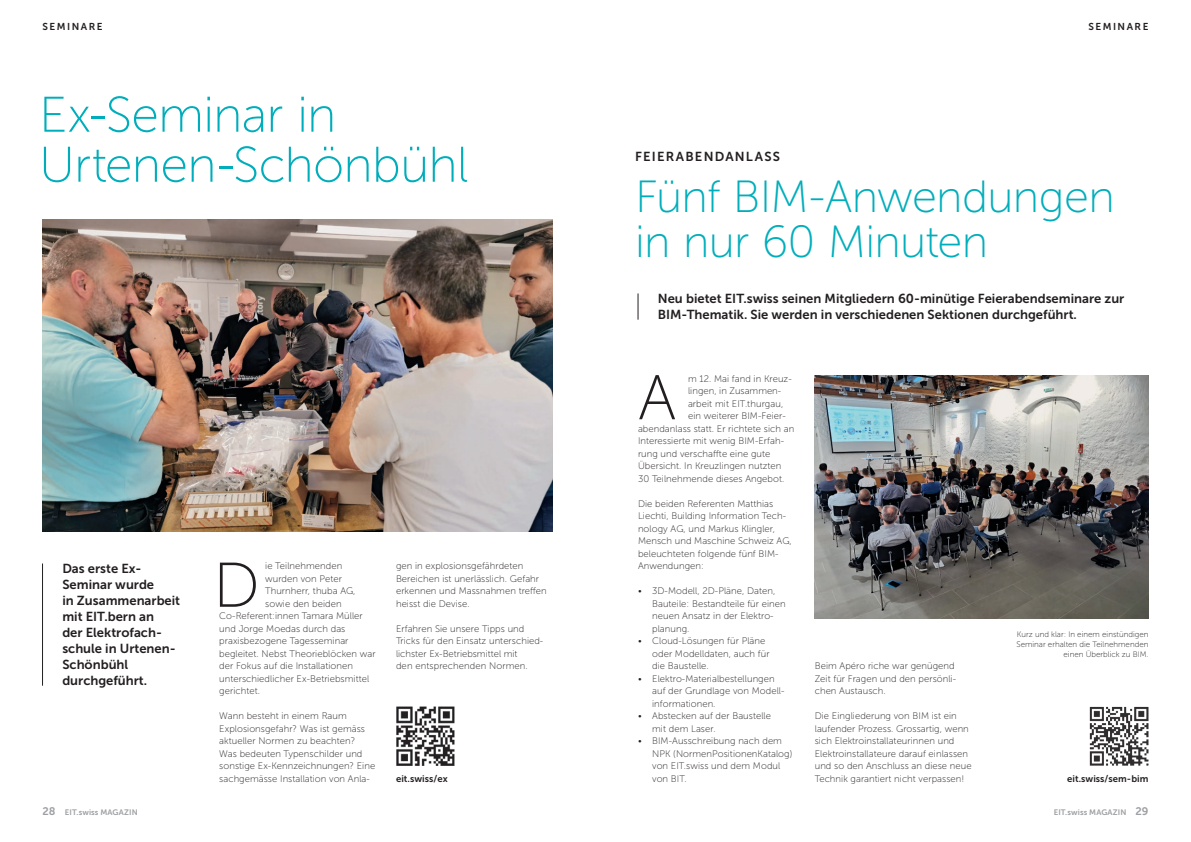
<style>
.page{position:relative;width:1191px;height:842px;background:#fff}
.page>*{position:absolute;margin:0;border:0;box-sizing:border-box;transform-origin:0 0}
.t1{font:63.1px "Museo Sans 100";color:#231f20}
.t2{font:50px/50px "Museo Sans 100";letter-spacing:-.015em;color:#00aebb}
.t3{font:45px/45px "Museo Sans 100";letter-spacing:-.02em;color:#00aebb}
.t4{font:13px/16px "Museo Sans 700";color:#231f20}
.t5{font:13px "Museo Sans 700";letter-spacing:.095em;color:#231f20}
.t6{font:10px "Museo Sans 700";letter-spacing:.15em;color:#231f20}
.t7{font:9.5px/12.5px "Museo Sans 100";letter-spacing:.005em;color:#231f20}
.t8{font:9.5px "Museo Sans 700";letter-spacing:.005em;color:#231f20}
.t9{font:8px/10px "Museo Sans 100";color:#231f20;text-align:right}
.t10{font:7.9px "Museo Sans 700";letter-spacing:.01em;color:#9d9fa2}
.s1{font-size:11px}
</style>
<div class="page">
<img style="left:814px;top:375px;width:334px;height:244px">
<img style="left:1090px;top:707px;width:58px;height:58px">
<svg style="left:637px;top:293px;width:1px;height:27px"></svg>
<img style="left:43px;top:219px;width:510px;height:313px">
<hr style="left:42px;top:563px;width:1px;height:123px;background:#231f20">
<img style="left:396px;top:707px;width:58px;height:58px">
<p class="t6" style="left:43px;top:21px;width:61px">SEMINARE</p>
<p class="t6" style="left:1088px;top:21px;width:61px">SEMINARE</p>
<h2 class="t2" style="left:39px;top:90px;width:431px">Ex-Seminar in<br>Urtenen-Schönbühl</h2>
<h3 class="t4" style="left:62px;top:561px;width:119px">Das erste Ex--<br>Seminar wurde<br>in Zusammenarbeit mit EIT.bern an<br>der Elektrofach&shy;schule in Urtenen--<br>Schönbühl durchgeführt.</h3>
<h1 class="t1" style="left:213px;top:552px;width:48px">D</h1>
<p class="t7" style="left:265px;top:560px;width:78px">ie Teilnehmenden</p>
<p class="t7" style="left:265px;top:572px;width:78px">wurden von Peter</p>
<p class="t7" style="left:265px;top:585px;width:92px">Thurnherr, thuba AG,</p>
<p class="t7" style="left:265px;top:597px;width:78px">sowie den beiden</p>
<p class="t7" style="left:219px;top:610px;width:145px">Co-Referent:innen Tamara Müller</p>
<p class="t7" style="left:219px;top:622px;width:128px">und Jorge Moedas durch das</p>
<p class="t7" style="left:219px;top:635px;width:131px">praxisbezogene Tagesseminar</p>
<p class="t7" style="left:219px;top:647px;width:158px">begleitet. Nebst Theorieblöcken war</p>
<p class="t7" style="left:219px;top:660px;width:135px">der Fokus auf die Installationen</p>
<p class="t7" style="left:219px;top:672px;width:151px">unterschiedlicher Ex-Betriebsmittel</p>
<p class="t7" style="left:219px;top:685px;width:42px">gerichtet.</p>
<p class="t7" style="left:219px;top:710px;width:157px">Wann besteht in einem Raum<br>Explosionsgefahr? Was ist gemäss aktueller Normen zu beachten?<br>Was bedeuten Typenschilder und sonstige Ex-Kennzeichnungen? Eine sachgemässe Installation von Anla-</p>
<p class="t7" style="left:396px;top:560px;width:152px">gen in explosionsgefährdeten<br>Bereichen ist unerlässlich. Gefahr erkennen und Massnahmen treffen heisst die Devise.</p>
<p class="t7" style="left:396px;top:622px;width:149px">Erfahren Sie unsere Tipps und<br>Tricks für den Einsatz unterschied&shy;lichster Ex-Betriebsmittel mit<br>den entsprechenden Normen.</p>
<p class="t8" style="left:396px;top:773px;width:53px">eit.swiss/ex</p>
<h3 class="t5" style="left:635px;top:149px;width:146px">FEIERABENDANLASS</h3>
<h3 class="t3" style="left:635px;top:174px;width:481px">Fünf BIM-Anwendungen in nur 60 Minuten</h3>
<h3 class="t4" style="left:658px;top:291px;width:468px">Neu bietet EIT.swiss seinen Mitgliedern 60- minütige Feierabendseminare zur<br>BIM-Thematik. Sie werden in verschiedenen Sektionen durchgeführt.</h3>
<h1 class="t1" style="left:638px;top:364px;width:40px">A</h1>
<p class="t7" style="left:688px;top:372px;width:105px">m 12. Mai fand in Kreuz-</p>
<p class="t7" style="left:688px;top:385px;width:94px">lingen, in Zusammen-</p>
<p class="t7" style="left:688px;top:397px;width:97px">arbeit mit EIT.thurgau,</p>
<p class="t7" style="left:688px;top:410px;width:99px">ein weiterer BIM-Feier-</p>
<p class="t7" style="left:638px;top:422px;width:158px">abendanlass statt. Er richtete sich an</p>
<p class="t7" style="left:638px;top:435px;width:147px">Interessierte mit wenig BIM-Erfah-</p>
<p class="t7" style="left:638px;top:447px;width:134px">rung und verschaffte eine gute</p>
<p class="t7" style="left:638px;top:460px;width:145px">Übersicht. In Kreuzlingen nutzten</p>
<p class="t7" style="left:638px;top:472px;width:148px">30 Teilnehmende dieses Angebot.</p>
<p class="t7" style="left:638px;top:497px;width:155px">Die beiden Referenten Matthias<br>Liechti, Building Information Tech&shy;nology AG, und Markus Klingler,<br>Mensch und Maschine Schweiz AG, beleuchteten folgende fünf BIM-<br>Anwendungen:</p>
<p class="t7" style="left:652px;top:585px;width:135px;text-indent:-14px">• 3D-Modell, 2D-Pläne, Daten,<br>Bauteile: Bestandteile für einen neuen Ansatz in der Elektro&shy;planung.</p>
<p class="t7" style="left:652px;top:635px;width:119px;text-indent:-14px">• Cloud-Lösungen für Pläne oder Modelldaten, auch für die Baustelle.</p>
<p class="t7" style="left:652px;top:672px;width:133px;text-indent:-14px">• Elektro-Materialbestellungen auf der Grundlage von Modell&shy;informationen.</p>
<p class="t7" style="left:652px;top:710px;width:120px;text-indent:-14px">• Abstecken auf der Baustelle mit dem Laser.</p>
<p class="t7" style="left:652px;top:735px;width:142px;text-indent:-14px">• BIM-Ausschreibung nach dem<br>NPK (NormenPositionenKatalog) von EIT.swiss und dem Modul von BIT.</p>
<p class="t7" style="left:814px;top:660px;width:143px">Beim Apéro riche war genügend<br>Zeit für Fragen und den persönli&shy;chen Austausch.</p>
<p class="t7" style="left:814px;top:710px;width:158px">Die Eingliederung von BIM ist ein laufender Prozess. Grossartig, wenn sich Elektroinstallateurinnen und Elektroinstallateure darauf einlassen und so den Anschluss an diese neue Technik garantiert nicht verpassen!</p>
<p class="t9" style="left:1016px;top:630px;width:133px">Kurz und klar: In einem einstündigen<br>Seminar erhalten die Teilnehmenden einen Überblick zu BIM.</p>
<p class="t8" style="left:1067px;top:773px;width:83px">eit.swiss/sem- bim</p>
<p class="t10" style="left:43px;top:808px;width:97px"><span class="s1">28</span> EIT.swiss MAGAZIN</p>
<p class="t10" style="left:1053px;top:808px;width:96px">EIT.swiss MAGAZIN <span class="s1">29</span></p>
</div>
